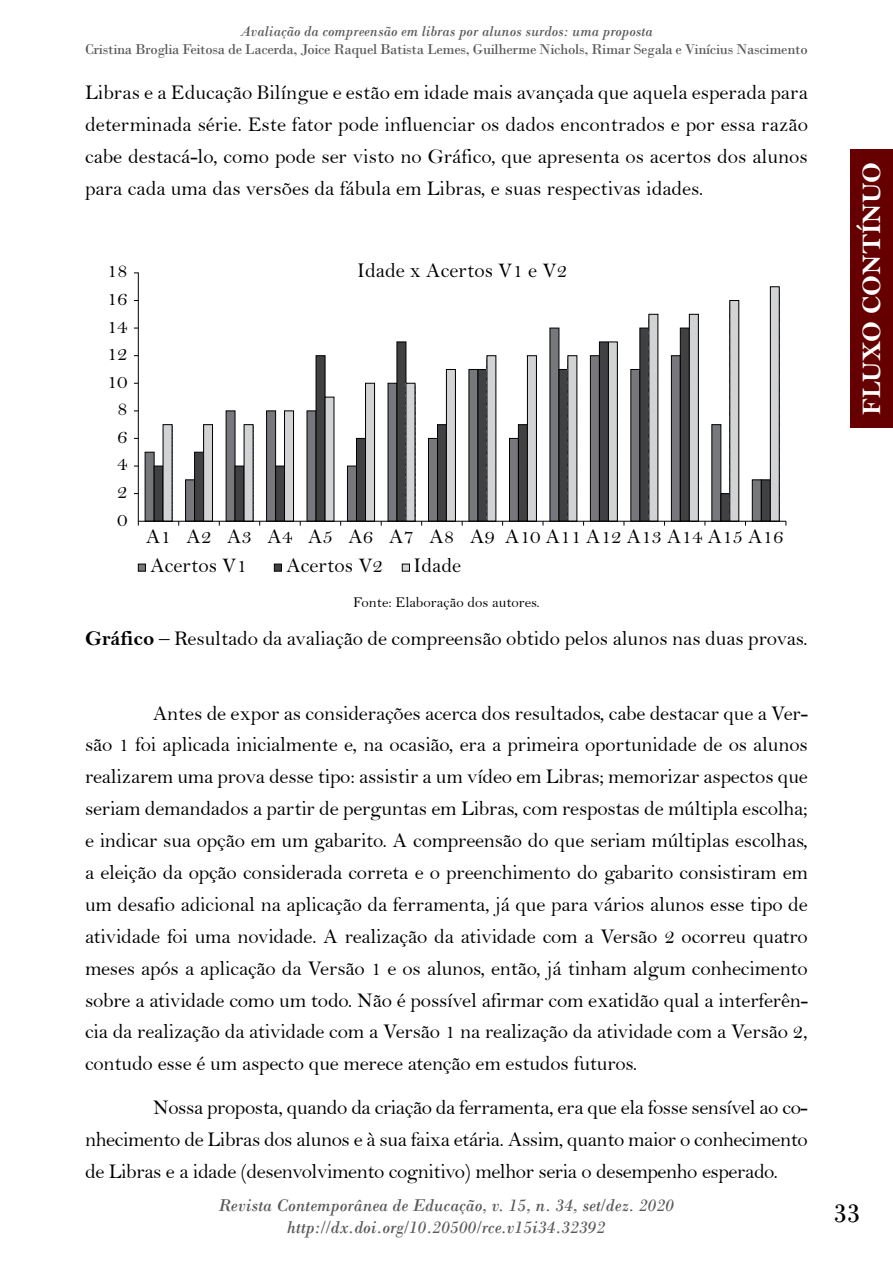
<style>
.page{position:relative;width:893px;height:1263px;background:#fff}
.page>*{position:absolute;margin:0;border:0;box-sizing:border-box;transform-origin:0 0}
.t1{font:27px "Bell MT Bold";color:#fff}
.t2{font:27px "Bodoni";color:#000}
.t3{font:21px/32px "Bell";letter-spacing:-.005em;color:#000;text-align:justify}
.t4{font:italic 18px/21.6px "Bodoni";color:#58595b;text-align:center}
.t5{font:15px "Bodoni";letter-spacing:-.02em;color:#58595b}
.t6{font:italic 15px "Bodoni";color:#58595b}
.t7{font:15px "Bell";color:#000}
.s1{font-family:"Bell MT Bold"}
</style>
<div class="page">
<div style="left:850px;top:149px;width:42px;height:278px;background:#600"></div>
<svg style="left:153px;top:327px;width:617px;height:194px"></svg>
<div style="left:163px;top:424px;width:9px;height:98px;background:#d1d3d4"></div>
<div style="left:203px;top:424px;width:10px;height:98px;background:#d1d3d4;border:1px solid #000"></div>
<div style="left:244px;top:424px;width:9px;height:98px;background:#d1d3d4"></div>
<div style="left:284px;top:410px;width:10px;height:112px;background:#d1d3d4;border:1px solid #000"></div>
<div style="left:325px;top:397px;width:9px;height:125px;background:#d1d3d4"></div>
<div style="left:365px;top:383px;width:10px;height:139px;background:#d1d3d4;border:1px solid #000"></div>
<div style="left:406px;top:383px;width:9px;height:139px;background:#d1d3d4"></div>
<div style="left:446px;top:369px;width:10px;height:153px;background:#d1d3d4;border:1px solid #000"></div>
<div style="left:487px;top:355px;width:9px;height:167px;background:#d1d3d4"></div>
<div style="left:527px;top:355px;width:10px;height:167px;background:#d1d3d4;border:1px solid #000"></div>
<div style="left:567px;top:355px;width:10px;height:167px;background:#d1d3d4;border:1px solid #000"></div>
<div style="left:608px;top:342px;width:10px;height:180px;background:#d1d3d4;border:1px solid #000"></div>
<div style="left:648px;top:314px;width:10px;height:208px;background:#d1d3d4"></div>
<div style="left:689px;top:314px;width:10px;height:208px;background:#d1d3d4;border:1px solid #000"></div>
<div style="left:729px;top:300px;width:10px;height:222px;background:#d1d3d4;border:1px solid #000"></div>
<div style="left:770px;top:286px;width:10px;height:236px;background:#d1d3d4;border:1px solid #000"></div>
<hr style="left:138px;top:521px;width:648px;height:1px;background:#000">
<div style="left:138px;top:564px;width:8px;height:7px;background:#77787b;border:1px solid #000"></div>
<div style="left:274px;top:564px;width:8px;height:7px;background:#414042;border:1px solid #000"></div>
<div style="left:402px;top:564px;width:8px;height:7px;background:#d1d3d4;border:1px solid #000"></div>
<hr style="left:138px;top:272px;width:1px;height:249px;background:#000">
<p class="t6" style="left:240px;top:22px;width:414px">Avaliação da compreensão em libras por alunos surdos: uma proposta</p>
<p class="t5" style="left:85px;top:40px;width:724px">Cristina Broglia Feitosa de Lacerda, Joice Raquel Batista Lemes, Guilherme Nichols, Rimar Segala e Vinícius Nascimento</p>
<p class="t3" style="left:85px;top:76px;width:724px">Libras e a Educação Bilíngue e estão em idade mais avançada que aquela esperada para determinada série. Este fator pode influenciar os dados encontrados e por essa razão cabe destacá-lo, como pode ser visto no Gráfico, que apresenta os acertos dos alunos para cada uma das versões da fábula em Libras, e suas respectivas idades.</p>
<p class="t3" style="left:107px;top:255px;width:22px">18</p>
<p class="t3" style="left:107px;top:282px;width:22px">16</p>
<p class="t3" style="left:107px;top:310px;width:22px">14</p>
<p class="t3" style="left:107px;top:337px;width:22px">12</p>
<p class="t3" style="left:107px;top:365px;width:22px">10</p>
<p class="t3" style="left:117px;top:392px;width:12px">8</p>
<p class="t3" style="left:117px;top:420px;width:12px">6</p>
<p class="t3" style="left:117px;top:448px;width:12px">4</p>
<p class="t3" style="left:117px;top:475px;width:12px">2</p>
<p class="t3" style="left:117px;top:503px;width:12px">0</p>
<p class="t3" style="left:357px;top:255px;width:211px">Idade x Acertos V1 e V2</p>
<p class="t3" style="left:146px;top:520px;width:639px">A1 A2 A3 A4 A5 A6 A7 A8 A9 A10 A11 A12 A13 A14 A15 A16</p>
<p class="t3" style="left:150px;top:549px;width:98px">Acertos V1</p>
<p class="t3" style="left:286px;top:549px;width:98px">Acertos V2</p>
<p class="t3" style="left:414px;top:549px;width:49px">Idade</p>
<p class="t7" style="left:353px;top:593px;width:188px">Fonte: Elaboração dos autores.</p>
<p class="t3" style="left:85px;top:622px;width:724px"><span class="s1">Gráfico</span> – Resultado da avaliação de compreensão obtido pelos alunos nas duas provas.</p>
<p class="t3" style="left:85px;top:697px;width:724px;text-indent:68px">Antes de expor as considerações acerca dos resultados, cabe destacar que a Ver&shy;são 1 foi aplicada inicialmente e, na ocasião, era a primeira oportunidade de os alunos realizarem uma prova desse tipo: assistir a um vídeo em Libras; memorizar aspectos que seriam demandados a partir de perguntas em Libras, com respostas de múltipla escolha; e indicar sua opção em um gabarito. A compreensão do que seriam múltiplas escolhas, a eleição da opção considerada correta e o preenchimento do gabarito consistiram em um desafio adicional na aplicação da ferramenta, já que para vários alunos esse tipo de atividade foi uma novidade. A realização da atividade com a Versão 2 ocorreu quatro meses após a aplicação da Versão 1 e os alunos, então, já tinham algum conhecimento sobre a atividade como um todo. Não é possível afirmar com exatidão qual a interferên&shy;cia da realização da atividade com a Versão 1 na realização da atividade com a Versão 2, contudo esse é um aspecto que merece atenção em estudos futuros.</p>
<p class="t3" style="left:85px;top:1091px;width:724px;text-indent:68px">Nossa proposta, quando da criação da ferramenta, era que ela fosse sensível ao co&shy;nhecimento de Libras dos alunos e à sua faixa etária. Assim, quanto maior o conhecimento de Libras e a idade (desenvolvimento cognitivo) melhor seria o desempenho esperado.</p>
<p class="t4" style="left:219px;top:1194px;width:457px">Revista Contemporânea de Educação, v. 15, n. 34, set/dez. 2020 http://dx.doi.org/10.20500/rce.v15i34.32392</p>
<p class="t1" style="left:856px;top:415px;width:254px;rotate:-90deg">FLUXO CONTÍNUO</p>
<p class="t2" style="left:833px;top:1197px;width:28px">33</p>
</div>
